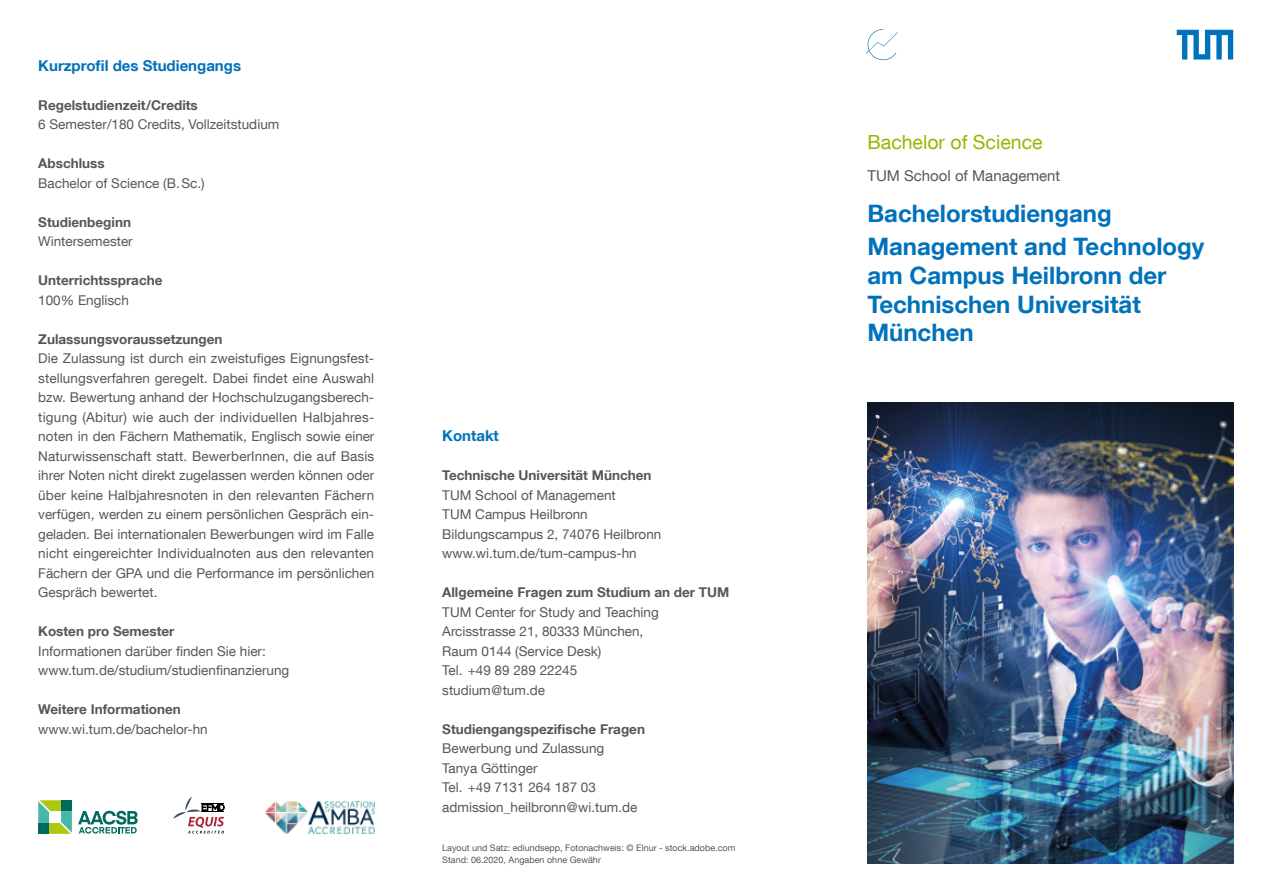
<style>
.page{position:relative;width:1263px;height:893px;background:#fff}
.page>*{position:absolute;margin:0;border:0;box-sizing:border-box;transform-origin:0 0}
.t1{font:700 24px/28.8px "TUM Neue Helvetica";color:#0072bb}
.t2{font:19.5px "TUM Neue Helvetica";color:#a0b101}
.t3{font:700 15px "TUM Neue Helvetica";color:#0072bb}
.t4{font:15px "TUM Neue Helvetica";color:#575756}
.t5{font:13.5px/19.5px "TUM Neue Helvetica";color:#575756}
.t6{font:700 13.5px "TUM Neue Helvetica";color:#575756}
.t7{font:9px/12px "TUM Neue Helvetica";color:#575756}
</style>
<div class="page">
<img style="left:867px;top:402px;width:366px;height:461px">
<svg style="left:1177px;top:30px;width:56px;height:30px"></svg>
<svg style="left:865px;top:29px;width:33px;height:31px"></svg>
<svg style="left:38px;top:800px;width:34px;height:34px"></svg>
<div style="left:38px;top:823px;width:11px;height:11px;background:#006a5f"></div>
<svg style="left:78px;top:811px;width:60px;height:22px"></svg>
<img style="left:265px;top:801px;width:110px;height:34px">
<svg style="left:173px;top:797px;width:51px;height:36px"></svg>
<p class="t3" style="left:38px;top:56px;width:204px">Kurzprofil des Studiengangs</p>
<p class="t6" style="left:38px;top:100px;width:161px">Regelstudienzeit /Credits</p>
<p class="t5" style="left:38px;top:115px;width:243px">6 Semester/180 Credits, Vollzeitstudium</p>
<p class="t6" style="left:38px;top:158px;width:68px">Abschluss</p>
<p class="t5" style="left:38px;top:174px;width:168px">Bachelor of Science (B. Sc.)</p>
<p class="t6" style="left:38px;top:213px;width:94px">Studienbeginn</p>
<p class="t5" style="left:38px;top:232px;width:96px">Wintersemester</p>
<p class="t6" style="left:38px;top:275px;width:126px">Unterrichtssprache</p>
<p class="t5" style="left:38px;top:291px;width:92px">100% Englisch</p>
<p class="t6" style="left:38px;top:334px;width:186px">Zulassungsvoraussetzungen</p>
<p class="t5" style="left:38px;top:348px;width:338px;text-align:justify">Die Zulassung ist durch ein zweistufiges Eignungsfest&shy;stellungsverfahren geregelt. Dabei findet eine Auswahl bzw. Bewertung anhand der Hochschulzugangsberech&shy;tigung (Abitur) wie auch der individuellen Halbjahres&shy;noten in den Fächern Mathematik, Englisch sowie einer Naturwissenschaft statt. BewerberInnen, die auf Basis ihrer Noten nicht direkt zugelassen werden können oder über keine Halbjahresnoten in den relevanten Fächern verfügen, werden zu einem persönlichen Gespräch ein&shy;geladen. Bei internationalen Bewerbungen wird im Falle nicht eingereichter Individualnoten aus den relevanten Fächern der GPA und die Performance im persönlichen Gespräch bewertet.</p>
<p class="t6" style="left:38px;top:623px;width:138px">Kosten pro Semester</p>
<p class="t5" style="left:38px;top:641px;width:253px">Informationen darüber finden Sie hier: www.tum.de/studium/studienfinanzierung</p>
<p class="t6" style="left:38px;top:704px;width:144px">Weitere Informationen</p>
<p class="t5" style="left:38px;top:720px;width:171px">www.wi.tum.de/bachelor-hn</p>
<p class="t3" style="left:442px;top:430px;width:58px">Kontakt</p>
<p class="t6" style="left:442px;top:470px;width:211px">Technische Universität München</p>
<p class="t5" style="left:442px;top:486px;width:221px">TUM School of Management<br>TUM Campus Heilbronn<br>Bildungscampus 2, 74076 Heilbronn www.wi.tum.de/tum-campus-hn</p>
<p class="t6" style="left:442px;top:584px;width:289px">Allgemeine Fragen zum Studium an der TUM</p>
<p class="t5" style="left:442px;top:603px;width:218px">TUM Center for Study and Teaching<br>Arcisstrasse 21, 80333 München,<br>Raum 0144 (Service Desk)<br>Tel. +49 89 289 22245<br>studium @ tum.de</p>
<p class="t6" style="left:442px;top:720px;width:204px">Studiengangspezifische Fragen</p>
<p class="t5" style="left:442px;top:739px;width:197px">Bewerbung und Zulassung<br>Tanya Göttinger<br>Tel. +49 7131 264 187 03 admission_heilbronn @ wi.tum.de</p>
<p class="t7" style="left:442px;top:843px;width:295px">Layout und Satz: ediundsepp, Fotonachweis: © Elnur - stock.adobe.com<br>Stand: 06.2020, Angaben ohne Gewähr</p>
<h2 class="t2" style="left:867px;top:133px;width:177px">Bachelor of Science</h2>
<p class="t4" style="left:867px;top:169px;width:194px">TUM School of Management</p>
<h1 class="t1" style="left:867px;top:199px;width:338px;line-height:33px">Bachelorstudiengang<br>Management and Technology</h1>
<h1 class="t1" style="left:867px;top:263px;width:301px">am Campus Heilbronn der<br>Technischen Universität<br>München</h1>
</div>
